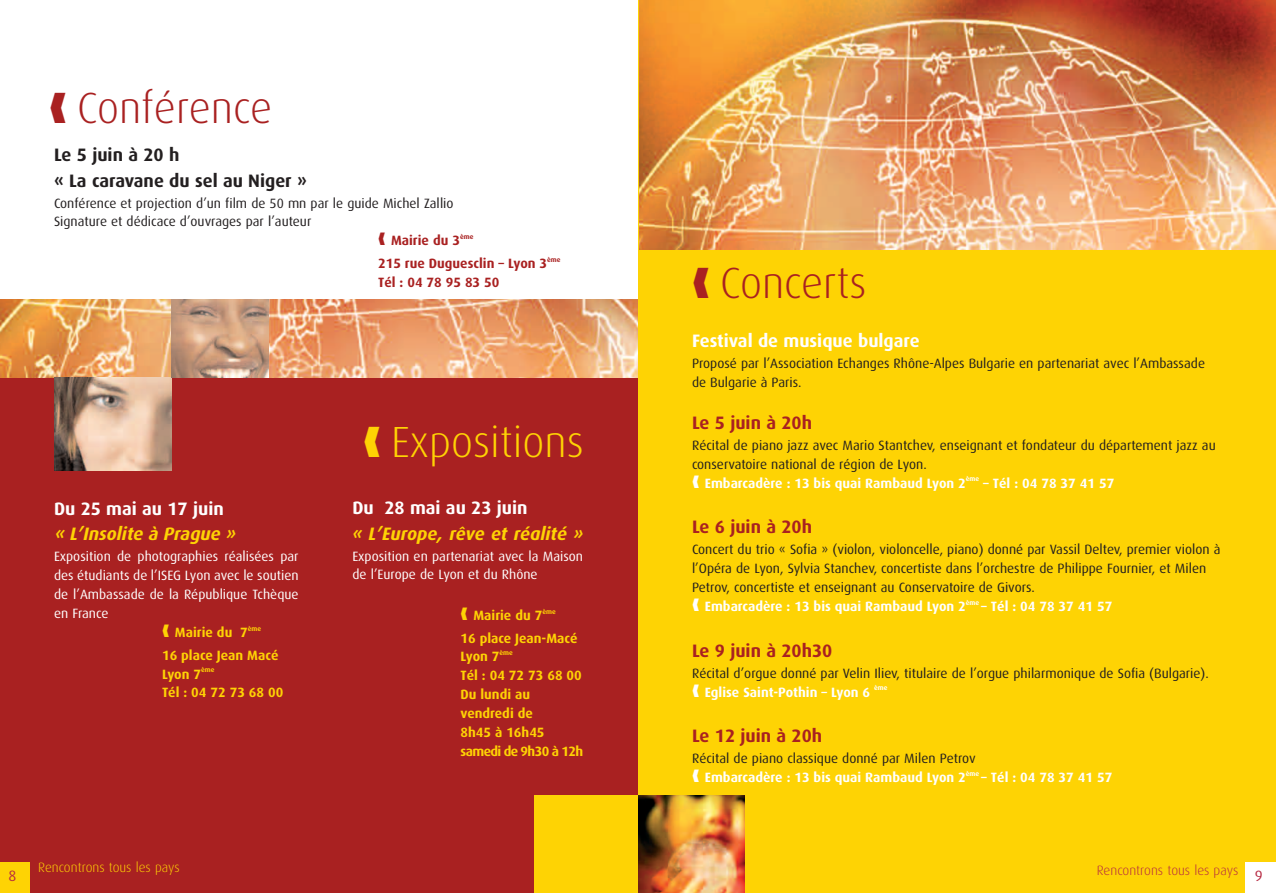
<style>
.page{position:relative;width:1276px;height:893px;background:#fff}
.page>*{position:absolute;margin:0;border:0;box-sizing:border-box;transform-origin:0 0}
.t1{font:300 43.65px "Dax";color:#a92121}
.t2{font:300 43.65px "Dax";color:#fed304}
.t3{font:700 18px "Dax";color:#fff}
.t4{font:700 18px "Dax";color:#a92121}
.t5{font:700 18px/25.2px "Dax";color:#231f20}
.t6{font:italic 700 18px "Dax";color:#fed304}
.t7{font:italic 700 18px "Dax";color:#fed304}
.t8{font:15px "Dax";color:#b62841}
.t9{font:13.5px/18.9px "Dax";color:#231f20}
.t10{font:13.5px/18.9px "Dax";color:#fff}
.t11{font:700 13.5px/18.9px "Dax";color:#fed304}
.t12{font:700 13.5px "Dax";color:#a92121}
.t13{font:700 13.5px "Dax";color:#fff}
.t14{font:300 13.5px "Dax";color:#fed304}
.t15{font:300 13.5px "Dax";color:#b62841}
.t16{font:700 6.75px "Dax";color:#fff}
.t17{font:700 6.75px "Dax";color:#fed304}
.t18{font:700 6.75px "Dax";color:#a92121}
.s1{color:#fff}
.s2{font-weight:700;color:#fff}
</style>
<div class="page">
<div style="left:0;top:375px;width:638px;height:518px;background:#a92121"></div>
<div style="left:638px;top:0;width:638px;height:893px;background:#fed304"></div>
<div style="left:0;top:862px;width:30px;height:30px;background:#fed304"></div>
<div style="left:534px;top:795px;width:104px;height:98px;background:#fed304"></div>
<div style="left:1245px;top:862px;width:30px;height:30px;background:#fff"></div>
<img style="left:0;top:300px;width:638px;height:78px">
<img style="left:639px;top:0;width:637px;height:249px">
<img style="left:54px;top:378px;width:117px;height:92px">
<img style="left:171px;top:300px;width:97px;height:78px">
<img style="left:638px;top:795px;width:106px;height:98px">
<h1 class="t1" style="left:49px;top:93px;width:225px">❰ Conférence</h1>
<h2 class="t5" style="left:54px;top:144px;width:254px">Le 5 juin à 20 h<br>« La caravane du sel au Niger »</h2>
<p class="t9" style="left:54px;top:195px;width:401px">Conférence et projection d’un film de 50 mn par le guide Michel Zallio</p>
<p class="t9" style="left:54px;top:214px;width:259px">Signature et dédicace d’ouvrages par l’auteur</p>
<p class="t12" style="left:378px;top:236px;width:83px">❰ Mairie du 3</p>
<p class="t18" style="left:460px;top:234px;width:15px">ème</p>
<p class="t12" style="left:378px;top:259px;width:171px">215 rue Duguesclin – Lyon 3</p>
<p class="t18" style="left:547px;top:257px;width:15px">ème</p>
<p class="t12" style="left:378px;top:278px;width:123px">Tél : 04 78 95 83 50</p>
<h2 class="t3" style="left:54px;top:503px;width:171px">Du 25 mai au 17 juin</h2>
<h2 class="t7" style="left:54px;top:528px;width:186px">« L’Insolite à Prague »</h2>
<p class="t10" style="left:54px;top:549px;width:246px">Exposition de photographies réalisées par</p>
<p class="t10" style="left:54px;top:568px;width:246px">des étudiants de l’ISEG Lyon avec le soutien</p>
<p class="t10" style="left:54px;top:587px;width:246px">de l’Ambassade de la République Tchèque</p>
<p class="t10" style="left:54px;top:605px;width:56px">en France</p>
<p class="t11" style="left:162px;top:624px;width:87px">❰ Mairie du 7</p>
<p class="t17" style="left:248px;top:626px;width:15px">ème</p>
<p class="t11" style="left:162px;top:647px;width:118px">16 place Jean Macé<br>Lyon 7</p>
<p class="t17" style="left:201px;top:668px;width:15px">ème</p>
<p class="t11" style="left:162px;top:685px;width:123px">Tél : 04 72 73 68 00</p>
<h1 class="t2" style="left:363px;top:427px;width:222px">❰ Expositions</h1>
<h2 class="t3" style="left:352px;top:502px;width:177px">Du 28 mai au 23 juin</h2>
<h2 class="t6" style="left:352px;top:527px;width:232px">« L’Europe, rêve et réalité »</h2>
<p class="t10" style="left:352px;top:548px;width:232px">Exposition en partenariat avec la Maison de l’Europe de Lyon et du Rhône</p>
<p class="t11" style="left:460px;top:607px;width:83px">❰ Mairie du 7</p>
<p class="t17" style="left:542px;top:609px;width:15px">ème</p>
<p class="t11" style="left:460px;top:630px;width:119px">16 place Jean-Macé<br>Lyon 7</p>
<p class="t17" style="left:499px;top:650px;width:15px">ème</p>
<p class="t11" style="left:460px;top:668px;width:124px">Tél : 04 72 73 68 00<br>Du lundi au vendredi de<br>8h45 à 16h45 samedi de 9h30 à 12h</p>
<h1 class="t1" style="left:692px;top:268px;width:176px">❰ Concerts</h1>
<h2 class="t3" style="left:692px;top:334px;width:229px">Festival de musique bulgare</h2>
<p class="t9" style="left:692px;top:355px;width:514px">Proposé par l’Association Echanges Rhône-Alpes Bulgarie en partenariat avec l’Ambassade de Bulgarie à Paris.</p>
<h2 class="t4" style="left:692px;top:416px;width:122px">Le 5 juin à 20h</h2>
<p class="t9" style="left:692px;top:437px;width:525px">Récital de piano jazz avec Mario Stantchev, enseignant et fondateur du département jazz au conservatoire national de région de Lyon.<br><span class="s1">❰</span> <span class="s2">Embarcadère : 13 bis quai Rambaud Lyon 2</span></p>
<p class="t16" style="left:966px;top:477px;width:15px">ème</p>
<p class="t13" style="left:983px;top:478px;width:132px">– Tél : 04 78 37 41 57</p>
<h2 class="t4" style="left:692px;top:521px;width:122px">Le 6 juin à 20h</h2>
<p class="t9" style="left:692px;top:542px;width:530px">Concert du trio « Sofia » (violon, violoncelle, piano) donné par Vassil Deltev, premier violon à l’Opéra de Lyon, Sylvia Stanchev, concertiste dans l’orchestre de Philippe Fournier, et Milen Petrov, concertiste et enseignant au Conservatoire de Givors.<br><span class="s1">❰</span> <span class="s2">Embarcadère : 13 bis quai Rambaud Lyon 2</span></p>
<p class="t16" style="left:966px;top:600px;width:15px">ème</p>
<p class="t13" style="left:981px;top:602px;width:132px">– Tél : 04 78 37 41 57</p>
<h2 class="t4" style="left:692px;top:644px;width:142px">Le 9 juin à 20h30</h2>
<p class="t9" style="left:692px;top:665px;width:518px">Récital d’orgue donné par Velin Iliev, titulaire de l’orgue philarmonique de Sofia (Bulgarie). <span class="s1">❰</span> <span class="s2">Eglise Saint-Pothin – Lyon 6</span></p>
<p class="t16" style="left:874px;top:686px;width:15px">ème</p>
<h2 class="t4" style="left:692px;top:730px;width:132px">Le 12 juin à 20h</h2>
<p class="t9" style="left:692px;top:751px;width:285px">Récital de piano classique donné par Milen Petrov <span class="s1">❰</span> <span class="s2">Embarcadère : 13 bis quai Rambaud Lyon 2</span></p>
<p class="t16" style="left:966px;top:771px;width:15px">ème</p>
<p class="t13" style="left:981px;top:773px;width:132px">– Tél : 04 78 37 41 57</p>
<p class="t14" style="left:38px;top:863px;width:143px">Rencontrons tous les pays</p>
<p class="t15" style="left:1096px;top:866px;width:143px">Rencontrons tous les pays</p>
<p class="t8" style="left:9px;top:871px;width:9px">8</p>
<p class="t8" style="left:1255px;top:871px;width:9px">9</p>
</div>
